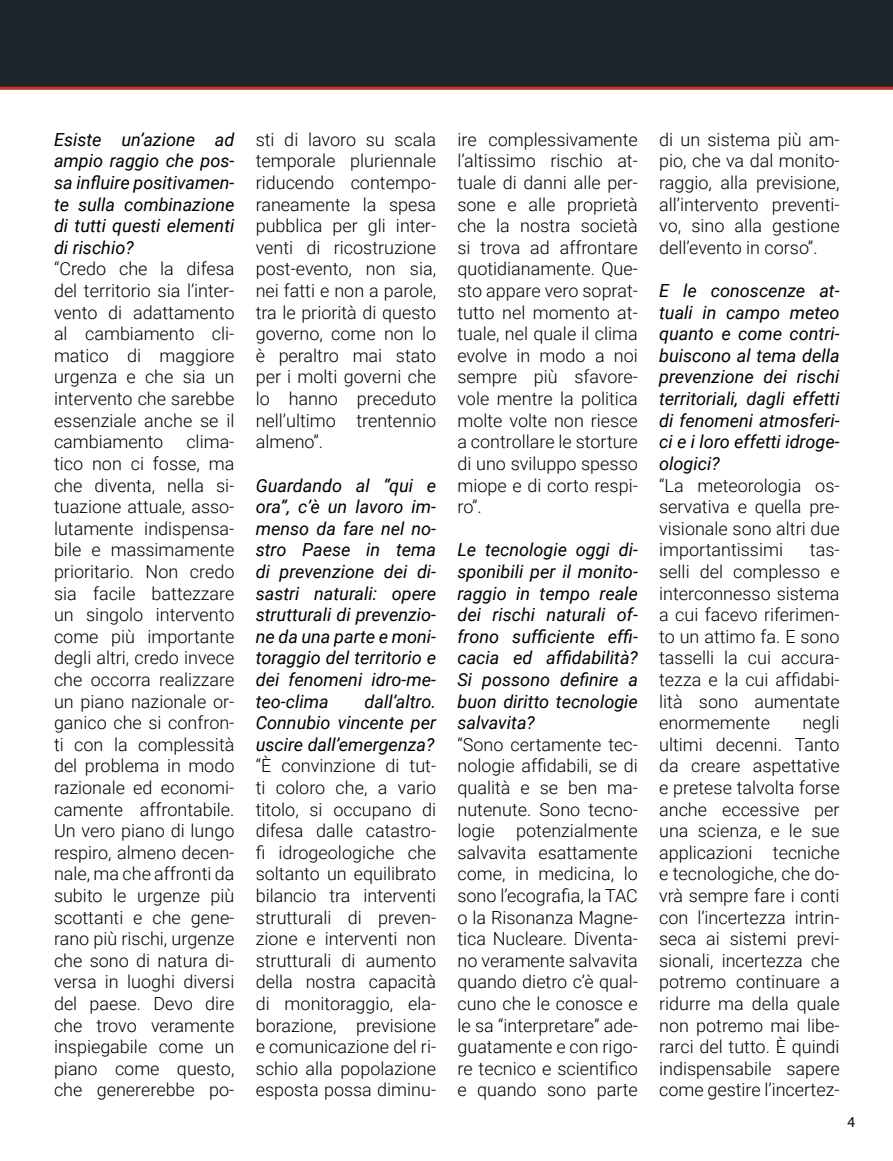
<style>
.page{position:relative;width:893px;height:1161px;background:#fff}
.page>*{position:absolute;margin:0;border:0;box-sizing:border-box;transform-origin:0 0}
.t1{font:300 18px/21.6px "Roboto";color:#000;text-align:justify}
.t2{font:italic 18px/21.6px "Roboto";color:#000;text-align:justify}
.t3{font:15px "Myriad Pro";color:#000}
</style>
<div class="page">
<div style="left:0;top:0;width:893px;height:88px;background:#1e252c"></div>
<hr style="left:0;top:87px;width:893px;height:3px;background:#cb3524">
<p class="t2" style="left:54px;top:128px;width:182px">Esiste un’azione ad ampio raggio che pos&shy;sa influire positivamen&shy;te sulla combinazione di tutti questi elementi di rischio?</p>
<p class="t1" style="left:54px;top:258px;width:182px">“Credo che la difesa del territorio sia l’inter&shy;vento di adattamento al cambiamento cli&shy;matico di maggiore urgenza e che sia un intervento che sarebbe essenziale anche se il cambiamento</p>
<p class="t1" style="left:54px;top:430px;width:182px;text-indent:132px">clima&shy;tico non ci fosse, ma che diventa, nella si&shy;tuazione attuale, asso&shy;lutamente indispensa&shy;bile e massimamente prioritario. Non credo sia facile battezzare un singolo intervento come più importante degli altri, credo invece che occorra realizzare un piano nazionale or&shy;ganico che si confron&shy;ti con la complessità del problema in modo razionale ed economi&shy;camente affrontabile.<br>Un vero piano di lungo respiro, almeno decen&shy;nale, ma che affronti da subito le urgenze più scottanti e che gene&shy;rano più rischi, urgenze che sono di natura di&shy;versa in luoghi diversi del paese. Devo dire che trovo veramente inspiegabile come un piano come questo, che genererebbe po-</p>
<p class="t1" style="left:256px;top:128px;width:182px">sti di lavoro su scala temporale pluriennale riducendo contempo&shy;raneamente la spesa pubblica per gli inter&shy;venti di ricostruzione post-evento, non sia, nei fatti e non a parole, tra le priorità di questo governo, come non lo è peraltro mai stato per i molti governi che lo hanno preceduto nell’ultimo trentennio almeno”.</p>
<p class="t2" style="left:256px;top:474px;width:182px">Guardando al “qui e ora”, c’è un lavoro im&shy;menso da fare nel no&shy;stro Paese in tema di prevenzione dei di&shy;sastri naturali: opere strutturali di prevenzio&shy;ne da una parte e moni&shy;toraggio del territorio e dei fenomeni idro-me&shy;teo-clima</p>
<p class="t2" style="left:256px;top:690px;width:182px;text-indent:109px">dall’altro.<br>Connubio vincente per uscire dall’emergenza?</p>
<p class="t1" style="left:256px;top:754px;width:182px">“È convinzione di tut&shy;ti coloro che, a vario titolo, si occupano di difesa dalle catastro&shy;fi idrogeologiche che soltanto un equilibrato bilancio tra interventi strutturali di preven&shy;zione e interventi non strutturali di aumento della nostra capacità di monitoraggio, ela&shy;borazione, previsione e comunicazione del ri&shy;schio alla popolazione esposta possa diminu-</p>
<p class="t1" style="left:457px;top:128px;width:182px">ire complessivamente l’altissimo rischio at&shy;tuale di danni alle per&shy;sone e alle proprietà che la nostra società si trova ad affrontare quotidianamente. Que&shy;sto appare vero soprat&shy;tutto nel momento at&shy;tuale, nel quale il clima evolve in modo a noi sempre più sfavore&shy;vole mentre la politica molte volte non riesce a controllare le storture di uno sviluppo spesso miope e di corto respi&shy;ro”.</p>
<p class="t2" style="left:457px;top:538px;width:182px">Le tecnologie oggi di&shy;sponibili per il monito&shy;raggio in tempo reale dei rischi naturali of&shy;frono sufficiente effi&shy;cacia ed affidabilità?<br>Si possono definire a buon diritto tecnologie salvavita?</p>
<p class="t1" style="left:457px;top:733px;width:182px">“Sono certamente tec&shy;nologie affidabili, se di qualità e se ben ma&shy;nutenute. Sono tecno&shy;logie potenzialmente salvavita esattamente come, in medicina, lo sono l’ecografia, la TAC o la Risonanza Magne&shy;tica Nucleare. Diventa&shy;no veramente salvavita quando dietro c’è qual&shy;cuno che le conosce e le sa “interpretare” ade&shy;guatamente e con rigo&shy;re tecnico e scientifico e quando sono parte</p>
<p class="t1" style="left:659px;top:128px;width:182px">di un sistema più am&shy;pio, che va dal monito&shy;raggio, alla previsione, all’intervento preventi&shy;vo, sino alla gestione dell’evento in corso”.</p>
<p class="t2" style="left:659px;top:279px;width:182px">E le conoscenze at&shy;tuali in campo meteo quanto e come contri&shy;buiscono al tema della prevenzione dei rischi territoriali, dagli effetti di fenomeni atmosferi&shy;ci e i loro effetti idroge&shy;ologici?</p>
<p class="t1" style="left:659px;top:474px;width:182px">“La meteorologia os&shy;servativa e quella pre&shy;visionale sono altri due importantissimi</p>
<p class="t1" style="left:659px;top:538px;width:182px;text-indent:151px">tas&shy;selli del complesso e interconnesso sistema a cui facevo riferimen&shy;to un attimo fa. E sono tasselli la cui accura&shy;tezza e la cui affidabi&shy;lità sono aumentate enormemente</p>
<p class="t1" style="left:659px;top:711px;width:182px;text-indent:143px">negli ultimi decenni. Tanto da creare aspettative e pretese talvolta forse anche eccessive per una scienza, e le sue applicazioni tecniche e tecnologiche, che do&shy;vrà sempre fare i conti con l’incertezza intrin&shy;seca ai sistemi previ&shy;sionali, incertezza che potremo continuare a ridurre ma della quale non potremo mai libe&shy;rarci del tutto. È quindi indispensabile sapere come gestire l’incertez-</p>
<p class="t3" style="left:847px;top:1112px;width:9px">4</p>
</div>
